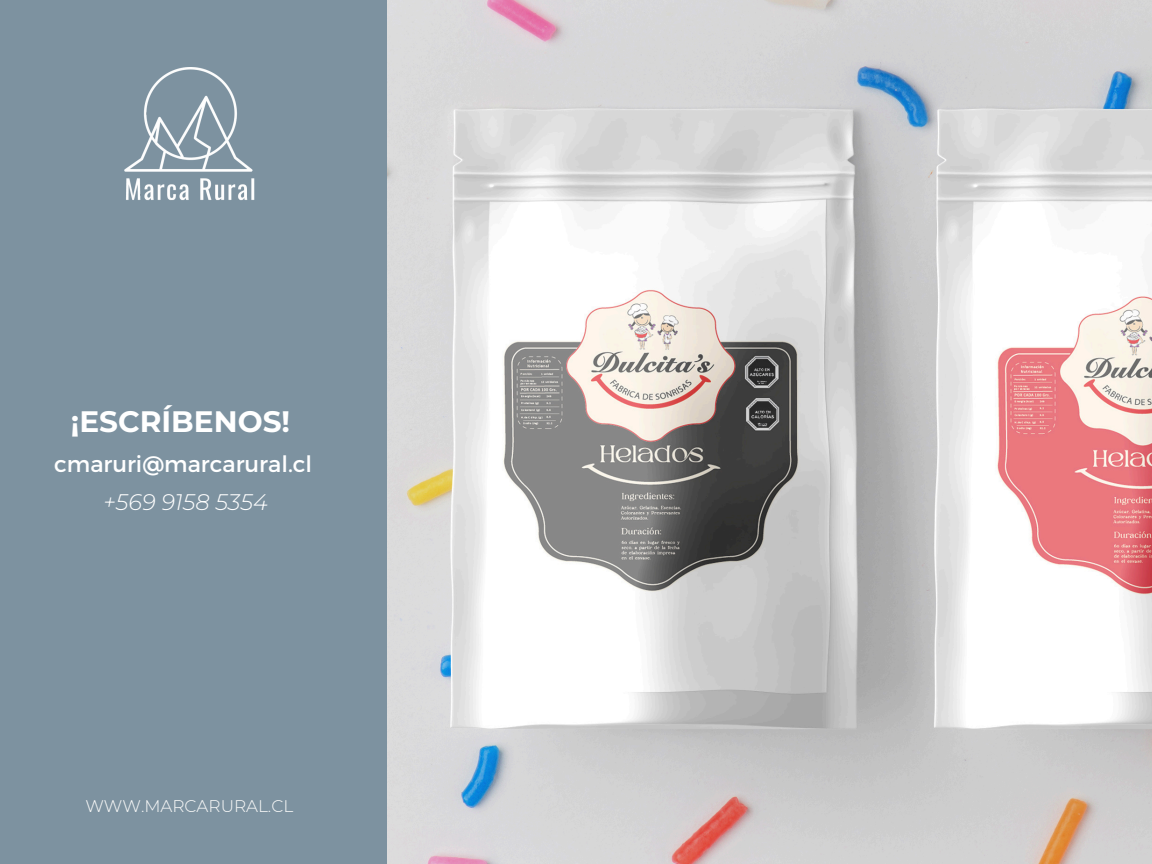
<style>
.page{position:relative;width:1152px;height:864px;background:#fff}
.page>*{position:absolute;margin:0;border:0;box-sizing:border-box;transform-origin:0 0}
.t1{font:700 29.55px "Montserrat";color:#fff}
.t2{font:22.5px "Montserrat";color:#fff}
.t3{font:italic 300 22.5px "Montserrat";color:#fff}
.t4{font:300 16.8px "Montserrat";color:#fbfbfa}
</style>
<div class="page">
<img style="left:387px;top:0;width:765px;height:864px">
<div style="left:0;top:0;width:387px;height:864px;background:#7d92a0"></div>
<img style="left:124px;top:67px;width:131px;height:134px">
<h2 class="t1" style="left:71px;top:404px;width:221px">¡ESCRÍBENOS!</h2>
<p class="t2" style="left:54px;top:449px;width:260px">cmaruri@marcarural.cl</p>
<p class="t3" style="left:103px;top:488px;width:166px">+569 9158 5354</p>
<h2 class="t4" style="left:85px;top:796px;width:209px">WWW.MARCARURAL.CL</h2>
</div>
